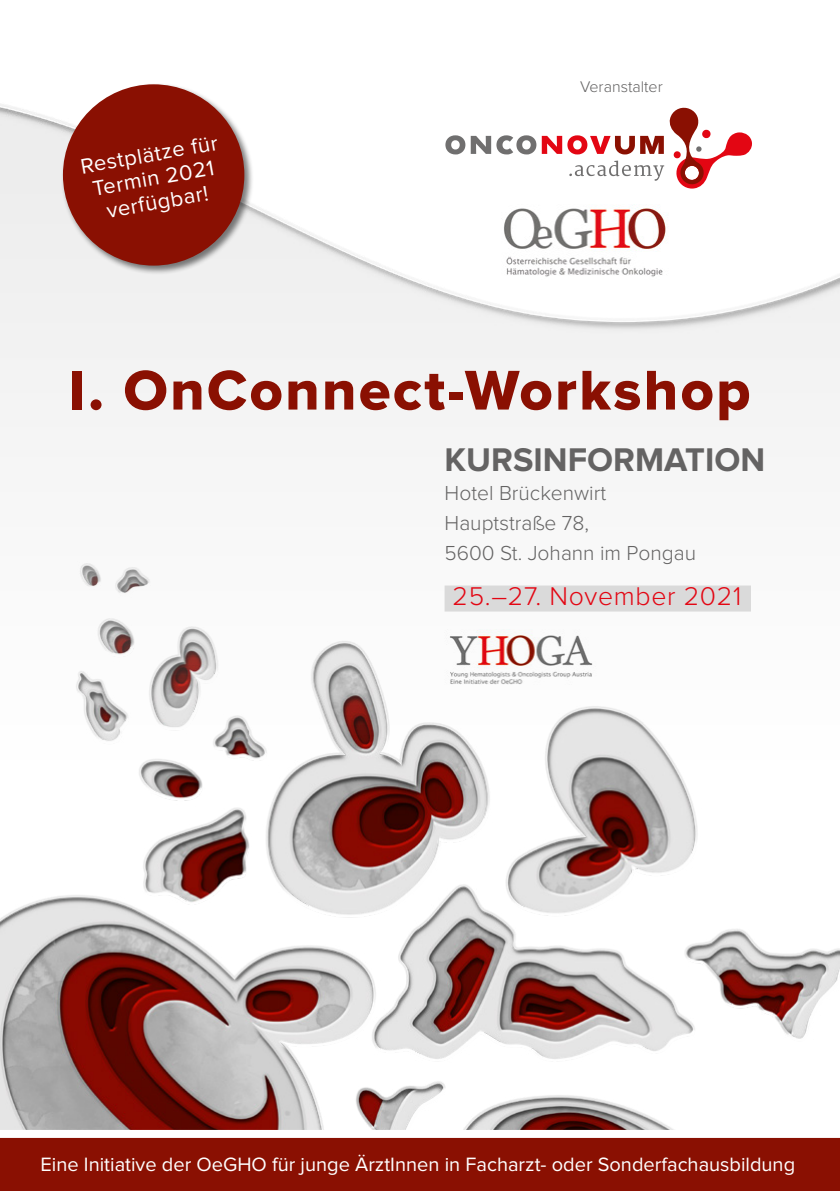
<style>
.page{position:relative;width:840px;height:1191px;background:#fff}
.page>*{position:absolute;margin:0;border:0;box-sizing:border-box;transform-origin:0 0}
.t1{font:58px "Proxima Nova Extrabld";letter-spacing:.04em;color:#8a1002}
.t2{font:700 34px "Proxima Nova";color:#646363}
.t3{font:300 26.6px "Proxima Nova";letter-spacing:.025em;color:#e30613}
.t4{font:22px/24px "Proxima Nova";color:#fff;text-align:center}
.t5{font:300 21px/29.8px "Proxima Nova";color:#646363}
.t6{font:20px "Proxima Nova";color:#fff}
.t7{font:300 16px "Proxima Nova";color:#646363}
</style>
<div class="page">
<img style="left:0;top:104px;width:839px;height:1026px">
<div style="left:444px;top:585px;width:306px;height:26px;background:#dadada"></div>
<svg style="left:445px;top:108px;width:306px;height:81px"></svg>
<img style="left:501px;top:205px;width:167px;height:75px">
<div style="left:61px;top:82px;width:192px;height:192px;background:#000;opacity:.51"></div>
<div style="left:63px;top:84px;width:181px;height:182px;background:#8a1002;border-radius:50%"></div>
<img style="left:444px;top:629px;width:153px;height:63px">
<div style="left:0;top:1137px;width:839px;height:54px;background:#8a1002"></div>
<p class="t4" style="left:79px;top:155px;width:140px;rotate:-10deg">Restplätze für<br>Termin 2021 verfügbar!</p>
<p class="t7" style="left:579px;top:79px;width:84px">Veranstalter</p>
<h1 class="t1" style="left:69px;top:364px;width:682px">I. OnConnect-Workshop</h1>
<h2 class="t2" style="left:444px;top:444px;width:322px">KURSINFORMATION</h2>
<p class="t5" style="left:444px;top:479px;width:253px">Hotel Brückenwirt<br>Hauptstraße 78,<br>5600 St. Johann im Pongau</p>
<h3 class="t3" style="left:452px;top:583px;width:290px">25.–27. November 2021</h3>
<p class="t6" style="left:41px;top:1155px;width:755px">Eine Initiative der OeGHO für junge ÄrztInnen in Facharzt- oder Sonderfachausbildung</p>
</div>
